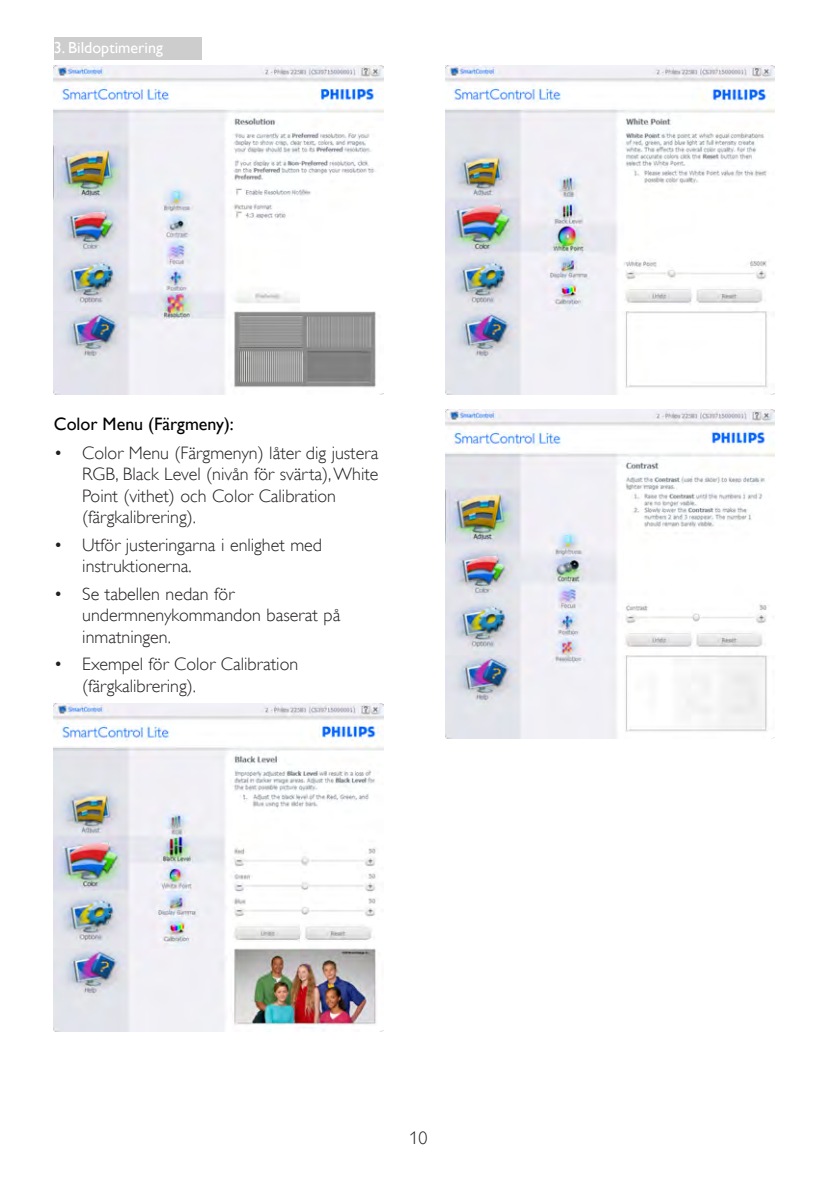
<style>
.page{position:relative;width:840px;height:1191px;background:#fff}
.page>*{position:absolute;margin:0;border:0;box-sizing:border-box;transform-origin:0 0}
.Bullet{font:18px/21.6px "Gill Sans Alt One WGL Light";color:#231f20}
.Heading_4{font:18px "Gill Sans Alt One WGL";color:#000}
.t1{font:16px "Gill Sans Alt One WGL";color:#fff}
</style>
<div class="page">
<div style="left:54px;top:37px;width:147px;height:23px;background:#cdcdcd"></div>
<img style="left:54px;top:66px;width:329px;height:329px">
<img style="left:54px;top:703px;width:329px;height:329px">
<img style="left:445px;top:66px;width:329px;height:329px">
<img style="left:445px;top:410px;width:329px;height:328px">
<p class="t1" style="left:54px;top:36px;width:110px">3. Bildoptimering</p>
<p class="Heading_4" style="left:54px;top:412px;width:181px">Color Menu (Färgmeny):</p>
<p class="Bullet" style="left:82px;top:442px;width:297px;text-indent:-28px">• Color Menu (Färgmenyn) låter dig justera RGB, Black Level (nivån för svärta), White Point (vithet) och Color Calibration (färgkalibrering).</p>
<p class="Bullet" style="left:82px;top:534px;width:241px;text-indent:-28px">• Utför justeringarna i enlighet med instruktionerna.</p>
<p class="Bullet" style="left:82px;top:583px;width:259px;text-indent:-28px">• Se tabellen nedan för undermnenykommandon baserat på inmatningen.</p>
<p class="Bullet" style="left:82px;top:653px;width:217px;text-indent:-28px">• Exempel för Color Calibration (färgkalibrering).</p>
<p class="Bullet" style="left:409px;top:1127px;width:19px">10</p>
</div>
